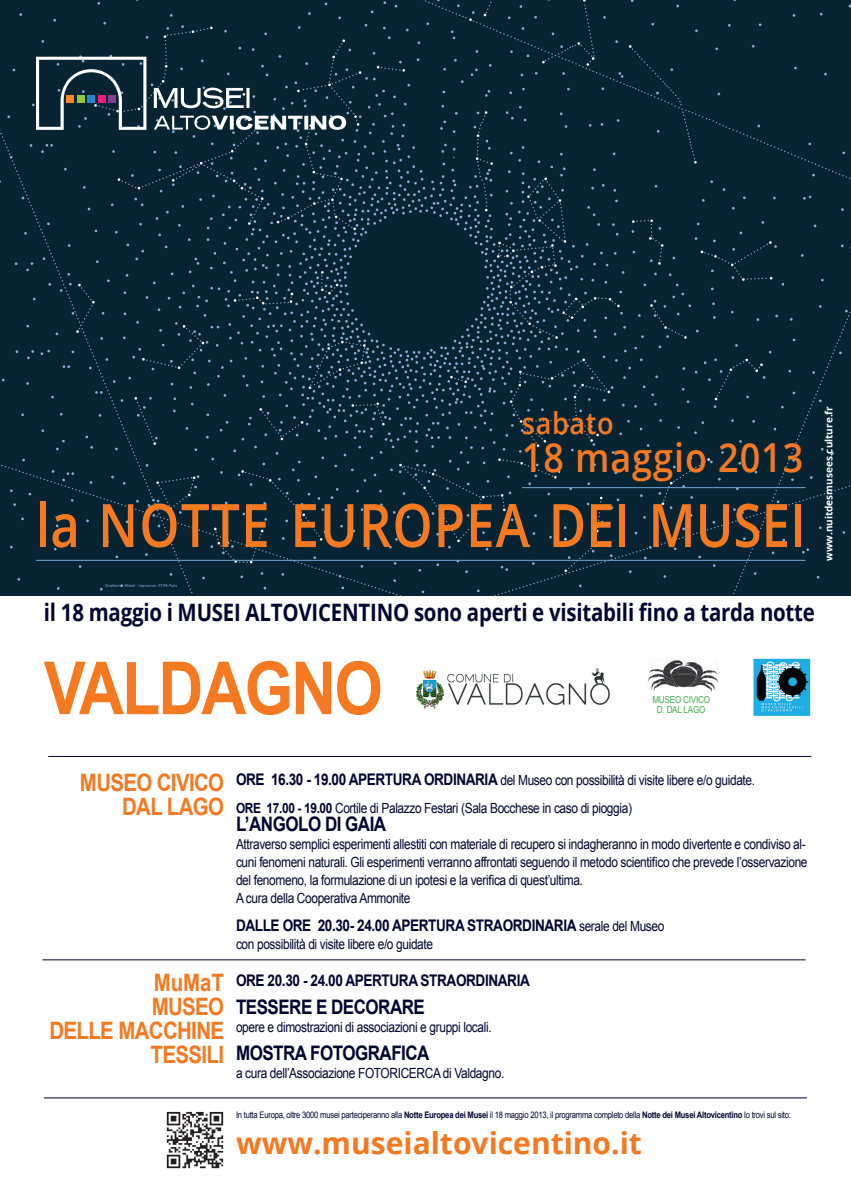
<style>
.page{position:relative;width:851px;height:1191px;background:#fff}
.page>*{position:absolute;margin:0;border:0;box-sizing:border-box;transform-origin:0 0}
.t1{font:700 73.3px "Arial";letter-spacing:-.03em;color:#f47921;scale:.85 1}
.t2{font:600 60px "Open Sans";letter-spacing:.02em;color:#f47921;scale:.85 1}
.t3{font:600 40px "Open Sans";letter-spacing:.025em;color:#f47921;scale:.9 1}
.t4{font:700 30px "Open Sans";color:#f47921}
.t5{font:600 30px "Open Sans";color:#f47921;scale:.9 1}
.t6{font:700 24px "Open Sans";letter-spacing:-.01em;color:#000532;scale:.85 1}
.t7{font:700 24px/24px "Arial";letter-spacing:-.03em;color:#f47921;text-align:right;scale:.85 1}
.t8{font:700 20px "Arial";letter-spacing:-.03em;color:#000532;scale:.85 1}
.t9{font:700 16px "Arial";letter-spacing:-.03em;color:#000532;scale:.85 1}
.t10{font:14px/18px "Arial";letter-spacing:-.03em;color:#000532;scale:.85 1}
.t11{font:700 10px "Open Sans";color:#fff}
.t12{font:9.6px/10.4px "Arial";letter-spacing:-.03em;color:#40ae49;text-align:center;scale:.85 1}
.t13{font:9px "Arial";letter-spacing:-.03em;color:#000532;scale:.85 1}
.s1{font-weight:700;font-size:16px}
.s2{font-weight:700}
.s3{font-weight:400;font-size:14px}
</style>
<div class="page">
<div style="left:0;top:0;width:850px;height:596px;background:#082433"></div>
<svg style="left:36px;top:57px;width:110px;height:73px;background:#344a57"></svg>
<div style="left:67px;top:96px;width:7px;height:7px;background:#f6891f"></div>
<div style="left:77px;top:96px;width:7px;height:7px;background:#92c73d"></div>
<div style="left:88px;top:96px;width:7px;height:7px;background:#2589c9"></div>
<div style="left:98px;top:96px;width:7px;height:7px;background:#ee1e7b"></div>
<div style="left:109px;top:96px;width:7px;height:7px;background:#883e97"></div>
<svg style="left:154px;top:88px;width:95px;height:20px"></svg>
<svg style="left:154px;top:115px;width:192px;height:15px"></svg>
<hr style="left:522px;top:487px;width:283px;height:1px;background:#6fa5d3">
<hr style="left:36px;top:560px;width:769px;height:1px;background:#6fa5d3">
<img style="left:416px;top:668px;width:193px;height:40px">
<img style="left:648px;top:660px;width:70px;height:32px">
<img style="left:753px;top:658px;width:58px;height:58px">
<hr style="left:43px;top:959px;width:762px;height:1px;background:#000532">
<hr style="left:44px;top:1097px;width:762px;height:1px;background:#000532">
<hr style="left:48px;top:756px;width:763px;height:1px;background:#000532">
<img style="left:166px;top:1111px;width:58px;height:58px">
<h3 class="t5" style="left:522px;top:403px;width:103px">SABATO</h3>
<h3 class="t3" style="left:522px;top:430px;width:314px">18 MAGGIO 2013</h3>
<h2 class="t2" style="left:36px;top:484px;width:906px">LA NOTTE EUROPEA DEI MUSEI</h2>
<p class="t11" style="left:821px;top:561px;width:156px;rotate:-90deg">www.nuitdesmusees.culture.fr</p>
<h3 class="t6" style="left:44px;top:595px;width:908px">il 18 maggio i Musei Altovicentino sono aperti e visitabili fino a tarda notte</h3>
<h1 class="t1" style="left:44px;top:639px;width:400px">VALDAGNO</h1>
<p class="t12" style="left:652px;top:694px;width:69px">MUSEO CIVICO<br>D. DAL LAGO</p>
<h3 class="t7" style="left:80px;top:771px;width:171px">MUSEO CIVICO<br>DAL LAGO</h3>
<p class="t10" style="left:236px;top:766px;width:612px;line-height:28px"><span class="s1">ORE 16.30 - 19.00 APERTURA ORDINARIA</span> del Museo con possibilità di visite libere e/o guidate.<br><span class="s2">ORE 17.00 - 19.00</span> Cortile di Palazzo Festari (Sala Bocchese in caso di pioggia)</p>
<h3 class="t8" style="left:236px;top:811px;width:31px">L’ANGOLO</h3>
<h3 class="t8" style="left:325px;top:811px;width:37px">DI GAIA</h3>
<p class="t10" style="left:236px;top:835px;width:673px">Attraverso semplici esperimenti allestiti con materiale di recupero si indagheranno in modo divertente e condiviso al&shy;cuni fenomeni naturali. Gli esperimenti verranno affrontati seguendo il metodo scientifico che prevede l’osservazione del fenomeno, la formulazione di un ipotesi e la verifica di quest’ultima.<br>A cura della Cooperativa Ammonite</p>
<p class="t9" style="left:236px;top:915px;width:22px">DALLE</p>
<p class="t9" style="left:283px;top:915px;width:450px">ORE 20.30- 24.00 APERTURA STRAORDINARIA <span class="s3">serale del Museo</span></p>
<p class="t10" style="left:236px;top:935px;width:233px">con possibilità di visite libere e/o guidate</p>
<h3 class="t7" style="left:49px;top:971px;width:207px">MUMAT<br>MUSEO<br>DELLE MACCHINE<br>TESSILI</h3>
<p class="t9" style="left:236px;top:969px;width:347px">ORE 20.30 - 24.00 APERTURA STRAORDINARIA</p>
<h3 class="t8" style="left:236px;top:993px;width:224px">TESSERE E DECORARE</h3>
<p class="t10" style="left:236px;top:1018px;width:302px">opere e dimostrazioni di associazioni e gruppi locali.</p>
<h3 class="t8" style="left:236px;top:1039px;width:229px">MOSTRA FOTOGRAFICA</h3>
<p class="t10" style="left:236px;top:1064px;width:317px">a cura dell’Associazione FOTORICERCA di Valdagno.</p>
<p class="t13" style="left:236px;top:1109px;width:654px">In tutta Europa, oltre 3000 musei parteciperanno alla <span class="s2">NOTTE EUROPEA DEI MUSEI</span> il 18 maggio 2013, il programma completo della <span class="s2">NOTTE DEI MUSEI ALTOVICENTINO</span> lo trovi sul sito:</p>
<h3 class="t4" style="left:236px;top:1122px;width:407px">www.museialtovicentino.it</h3>
</div>
